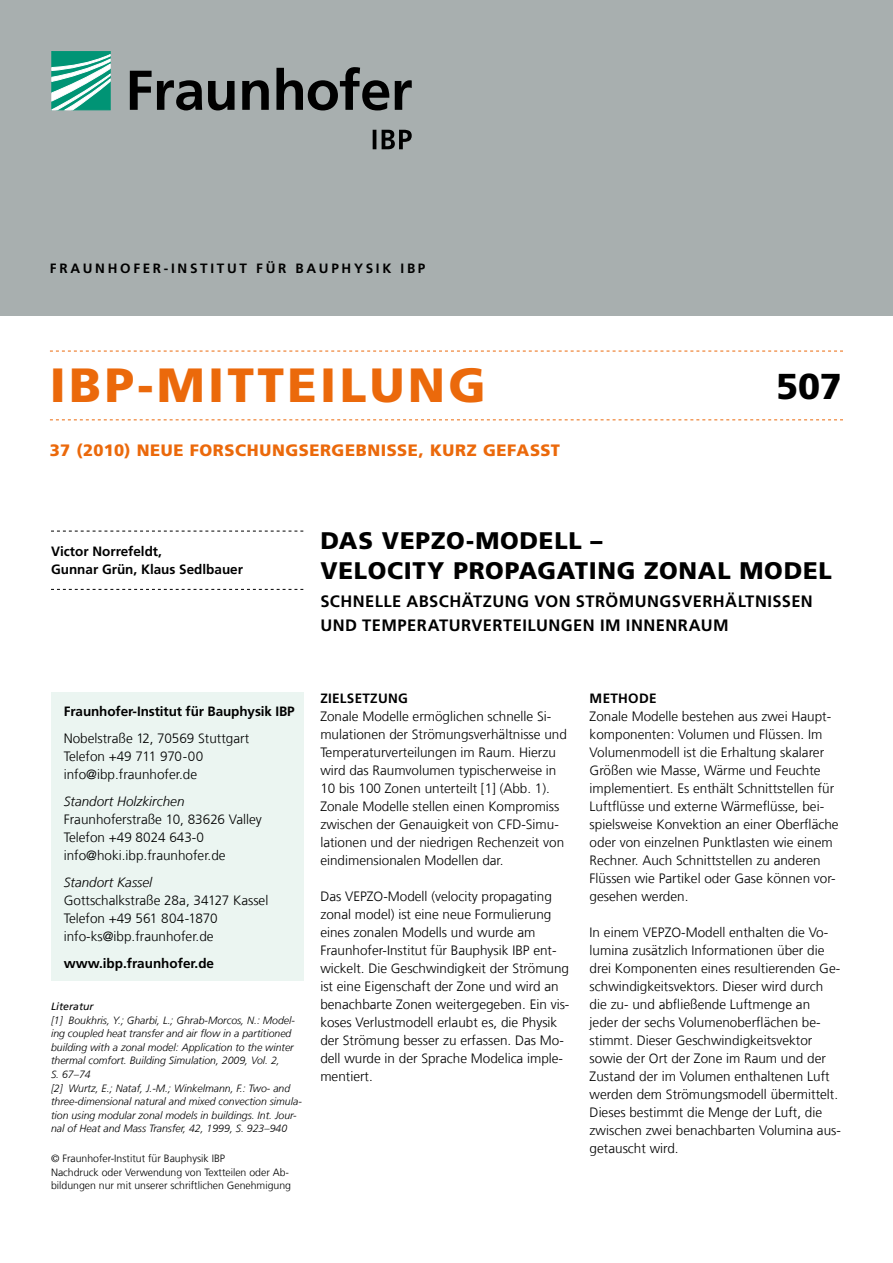
<style>
.page{position:relative;width:893px;height:1263px;background:#fff}
.page>*{position:absolute;margin:0;border:0;box-sizing:border-box;transform-origin:0 0}
.t1{font:900 48px "Frutiger LT Com";letter-spacing:.07em;color:#eb690b}
.t2{font:900 36px "Frutiger LT Com";color:#000}
.t3{font:900 24px/30px "Frutiger LT Com";letter-spacing:.03em;color:#000}
.t4{font:700 16.5px "Frutiger LT Com";letter-spacing:.025em;color:#000}
.t5{font:900 16.5px "Frutiger LT Com";letter-spacing:.035em;color:#eb690b}
.t6{font:300 13.5px/18px "Frutiger LT Com";color:#000}
.t7{font:700 13.5px/18px "Frutiger LT Com";color:#000}
.t8{font:italic 300 13.5px "Frutiger LT Com";color:#000}
.t9{font:700 13.5px "Frutiger LT Com";letter-spacing:.2em;color:#000}
.t10{font:italic 300 10.5px/13.5px "Frutiger LT Com";color:#000}
.t11{font:300 10.5px/13.5px "Frutiger LT Com";color:#000}
.t12{font:italic 10.5px "Frutiger LT Com";color:#000}
</style>
<div class="page">
<svg style="left:50px;top:351px;width:793px;height:1px"></svg>
<svg style="left:50px;top:419px;width:793px;height:1px"></svg>
<div style="left:51px;top:693px;width:252px;height:288px;background:#ebf5f1"></div>
<div style="left:0;top:0;width:893px;height:315px;background:#a8afaf"></div>
<svg style="left:51px;top:51px;width:60px;height:60px"></svg>
<svg style="left:130px;top:67px;width:282px;height:43px"></svg>
<svg style="left:373px;top:130px;width:39px;height:19px"></svg>
<svg style="left:51px;top:531px;width:252px;height:1px"></svg>
<svg style="left:51px;top:589px;width:252px;height:1px"></svg>
<p class="t9" style="left:50px;top:260px;width:269px">FRAUNHOFER-INSTITUT FÜR BAUPH</p>
<p class="t7" style="left:354px;top:259px;width:73px">YSI K IBP</p>
<h1 class="t1" style="left:50px;top:357px;width:437px">IBP-MITTEILUNG</h1>
<p class="t5" style="left:50px;top:441px;width:512px">37 (2010) NEUE FORSCHUNGSERGEBNISSE, KURZ GEFASST</p>
<h2 class="t2" style="left:776px;top:365px;width:67px">507</h2>
<p class="t7" style="left:51px;top:542px;width:194px">VICTOR NORREFELDT,<br>GUNNAR GRÜN, KLAUS SEDLBAUER</p>
<h3 class="t3" style="left:320px;top:525px;width:513px">DAS VEPZO-MODELL –<br>VELOCITY PROPAGATING ZONAL MODEL</h3>
<p class="t4" style="left:320px;top:592px;width:32px">SCHNE</p>
<p class="t4" style="left:375px;top:592px;width:329px">LLE ABSCHÄTZUN G VON STRÖMUN GSVERH</p>
<p class="t4" style="left:725px;top:592px;width:31px">ÄLTNISSEN</p>
<p class="t4" style="left:320px;top:616px;width:89px">UND TEMPERATUR</p>
<p class="t4" style="left:471px;top:616px;width:21px">VERTEI</p>
<p class="t4" style="left:528px;top:616px;width:116px">LUNGEN IM INNENRAU</p>
<p class="t4" style="left:713px;top:616px;width:17px">M</p>
<p class="t7" style="left:64px;top:702px;width:233px">FRAUNHOFER-INSTITUT FÜR BAUPHYSIK IBP</p>
<p class="t6" style="left:64px;top:729px;width:187px">Nobelstraße 12, 70569 Stuttgart<br>Telefon +49 711 970-00 info@ibp.fraunhofer.de</p>
<p class="t8" style="left:64px;top:793px;width:122px">Standort Holzkirchen</p>
<p class="t6" style="left:64px;top:810px;width:200px">Fraunhoferstraße 10, 83626 Valley<br>Telefon +49 8024 643-0 info@hoki.ibp.fraunhofer.de</p>
<p class="t8" style="left:64px;top:874px;width:90px">Standort Kassel</p>
<p class="t6" style="left:64px;top:891px;width:206px">Gottschalkstraße 28a, 34127 Kassel<br>Telefon +49 561 804-1870 info-ks@ibp.fraunhofer.de</p>
<p class="t7" style="left:64px;top:954px;width:152px">WWW.IBP.FRAUNHOFER.DE</p>
<p class="t12" style="left:51px;top:1001px;width:44px">Literatur</p>
<p class="t10" style="left:51px;top:1013px;width:252px">[1] Boukhris, Y.; Gharbi, L.; Ghrab-Morcos, N.: Model&shy;ing coupled heat transfer and air flow in a partitioned building with a zonal model: Application to the winter thermal comfort. Building Simulation, 2009, Vol. 2,<br>S. 67–74<br>[2] Wurtz, E.; Nataf, J.-M.; Winkelmann, F.: Two- and three-dimensional natural and mixed convection simula&shy;tion using modular zonal models in buildings. Int. Jour&shy;nal of Heat and Mass Transfer, 42, 1999, S. 923–940</p>
<p class="t11" style="left:51px;top:1152px;width:241px">© Fraunhofer-Institut für Bauphysik IBP<br>Nachdruck oder Verwendung von Textteilen oder Ab&shy;bildungen nur mit unserer schriftlichen Genehmigung</p>
<p class="t7" style="left:320px;top:689px;width:89px">ZIE LSETZUNG</p>
<p class="t6" style="left:320px;top:707px;width:248px">Zonale Modelle ermöglichen schnelle Si&shy;mulationen der Strömungsverhältnisse und Temperaturverteilungen im Raum. Hierzu wird das Raumvolumen typischerweise in 10 bis 100 Zonen unterteilt [1] (Abb. 1).<br>Zonale Modelle stellen einen Kompromiss zwischen der Genauigkeit von CFD-Simu&shy;lationen und der niedrigen Rechenzeit von eindimensionalen Modellen dar.</p>
<p class="t6" style="left:320px;top:887px;width:251px">Das VEPZO-Modell (velocity propagating zonal model) ist eine neue Formulierung eines zonalen Modells und wurde am Fraunhofer-Institut für Bauphysik IBP ent&shy;wickelt. Die Geschwindigkeit der Strömung ist eine Eigenschaft der Zone und wird an benachbarte Zonen weitergegeben. Ein vis&shy;koses Verlustmodell erlaubt es, die Physik der Strömung besser zu erfassen. Das Mo&shy;dell wurde in der Sprache Modelica imple&shy;mentiert.</p>
<p class="t7" style="left:590px;top:689px;width:11px">METHO</p>
<p class="t7" style="left:639px;top:689px;width:17px">DE</p>
<p class="t6" style="left:590px;top:707px;width:251px">Zonale Modelle bestehen aus zwei Haupt&shy;komponenten: Volumen und Flüssen. Im Volumenmodell ist die Erhaltung skalarer Größen wie Masse, Wärme und Feuchte implementiert. Es enthält Schnittstellen für Luftflüsse und externe Wärmeflüsse, bei&shy;spielsweise Konvektion an einer Oberfläche oder von einzelnen Punktlasten wie einem Rechner. Auch Schnittstellen zu anderen Flüssen wie Partikel oder Gase können vor&shy;gesehen werden.</p>
<p class="t6" style="left:590px;top:923px;width:253px">In einem VEPZO-Modell enthalten die Vo&shy;lumina zusätzlich Informationen über die drei Komponenten eines resultierenden Ge&shy;schwindigkeitsvektors. Dieser wird durch die zu- und abfließende Luftmenge an jeder der sechs Volumenoberflächen be&shy;stimmt. Dieser Geschwindigkeitsvektor sowie der Ort der Zone im Raum und der Zustand der im Volumen enthaltenen Luft werden dem Strömungsmodell übermittelt.<br>Dieses bestimmt die Menge der Luft, die zwischen zwei benachbarten Volumina aus&shy;getauscht wird.</p>
</div>
